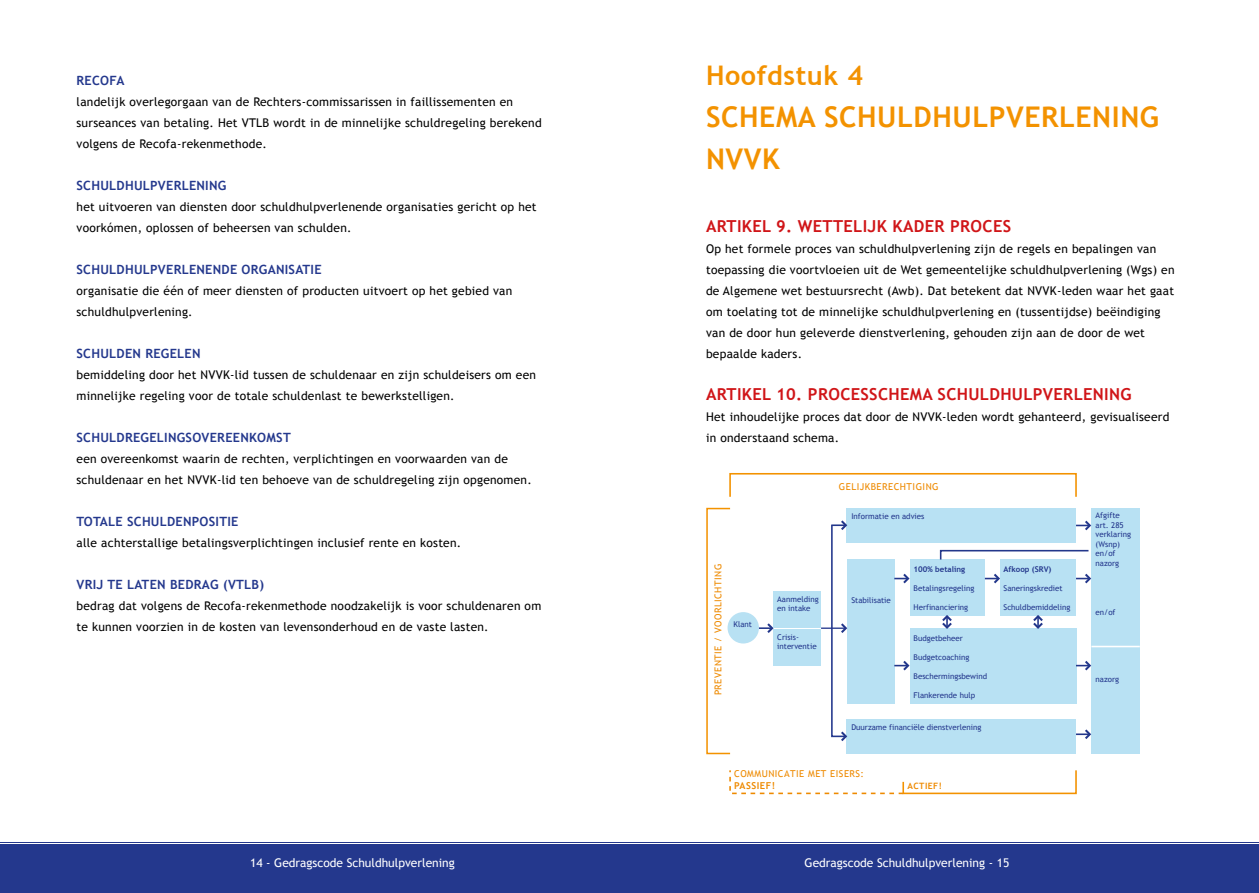
<style>
.page{position:relative;width:1259px;height:893px;background:#fff}
.page>*{position:absolute;margin:0;border:0;box-sizing:border-box;transform-origin:0 0}
.t1{font:700 28.5px/42px "Trebuchet MS";letter-spacing:.02em;color:#f39200}
.t2{font:700 27px "Trebuchet MS";letter-spacing:.02em;color:#f39200}
.t3{font:700 16.5px "Trebuchet MS";letter-spacing:.02em;color:#d01518}
.t4{font:700 12.75px "Trebuchet MS";letter-spacing:.02em;color:#24388d}
.t5{font:12px/21px "Trebuchet MS";letter-spacing:.02em;color:#000}
.t6{font:12px "Trebuchet MS";color:#fff}
.t7{font:9.45px "Trebuchet MS";letter-spacing:.05em;color:#ee8a00}
.t8{font:700 9.45px "Trebuchet MS";letter-spacing:.05em;color:#ee8a00}
.t9{font:700 8.7px "Trebuchet MS";letter-spacing:.05em;color:#ee8a00}
.t10{font:7.95px/9.4px "Trebuchet MS";color:#24388d}
.t11{font:700 7.95px "Trebuchet MS";color:#24388d}
</style>
<div class="page">
<div style="left:0;top:844px;width:629px;height:49px;background:#24388d"></div>
<div style="left:629px;top:844px;width:630px;height:49px;background:#24388d"></div>
<hr style="left:0;top:842px;width:629px;height:1px;background:#24388d">
<hr style="left:629px;top:842px;width:630px;height:1px;background:#24388d">
<div style="left:706px;top:508px;width:25px;height:246px;border:2px solid #f39200"></div>
<div style="left:729px;top:473px;width:347px;height:25px;border:2px solid #f39200"></div>
<svg style="left:729px;top:770px;width:348px;height:25px"></svg>
<div style="left:847px;top:508px;width:229px;height:35px;background:#b8e1f3"></div>
<div style="left:847px;top:719px;width:229px;height:34px;background:#b8e1f3"></div>
<div style="left:847px;top:559px;width:47px;height:145px;background:#b8e1f3"></div>
<div style="left:1091px;top:508px;width:48px;height:245px;background:#b8e1f3"></div>
<div style="left:910px;top:628px;width:166px;height:18px;background:#b8e1f3"></div>
<div style="left:910px;top:647px;width:166px;height:19px;background:#b8e1f3"></div>
<div style="left:910px;top:666px;width:166px;height:19px;background:#b8e1f3"></div>
<div style="left:910px;top:559px;width:75px;height:18px;background:#b8e1f3"></div>
<div style="left:910px;top:578px;width:75px;height:18px;background:#b8e1f3"></div>
<div style="left:910px;top:597px;width:75px;height:19px;background:#b8e1f3"></div>
<div style="left:910px;top:686px;width:166px;height:18px;background:#b8e1f3"></div>
<div style="left:727px;top:612px;width:32px;height:31px;background:#b8e1f3;border-radius:50%"></div>
<svg style="left:759px;top:623px;width:14px;height:10px"></svg>
<div style="left:773px;top:591px;width:48px;height:36px;background:#b8e1f3"></div>
<div style="left:773px;top:629px;width:48px;height:36px;background:#b8e1f3"></div>
<hr style="left:821px;top:627px;width:24px;height:2px;background:#24388d">
<svg style="left:1076px;top:574px;width:15px;height:9px"></svg>
<svg style="left:894px;top:574px;width:15px;height:9px"></svg>
<svg style="left:894px;top:661px;width:15px;height:9px"></svg>
<svg style="left:985px;top:574px;width:15px;height:9px"></svg>
<svg style="left:1076px;top:521px;width:15px;height:9px"></svg>
<hr style="left:1091px;top:646px;width:48px;height:1px;background:#fff">
<svg style="left:1076px;top:661px;width:15px;height:9px"></svg>
<svg style="left:1076px;top:729px;width:15px;height:10px"></svg>
<div style="left:1000px;top:559px;width:76px;height:18px;background:#b8e1f3"></div>
<div style="left:1000px;top:578px;width:76px;height:18px;background:#b8e1f3"></div>
<div style="left:1000px;top:597px;width:76px;height:19px;background:#b8e1f3"></div>
<svg style="left:942px;top:615px;width:10px;height:14px"></svg>
<svg style="left:1033px;top:615px;width:10px;height:14px"></svg>
<svg style="left:939px;top:549px;width:150px;height:11px"></svg>
<svg style="left:830px;top:520px;width:17px;height:221px"></svg>
<p class="t4" style="left:77px;top:72px;width:49px">RECOFA</p>
<p class="t5" style="left:77px;top:91px;width:467px">landelijk overlegorgaan van de Rechters-commissarissen in faillissementen en surseances van betaling. Het VTLB wordt in de minnelijke schuldregeling berekend volgens de Recofa-rekenmethode.</p>
<p class="t4" style="left:77px;top:177px;width:151px">SCHULDHULPVERLENING</p>
<p class="t5" style="left:77px;top:196px;width:462px">het uitvoeren van diensten door schuldhulpverlenende organisaties gericht op het voorkómen, oplossen of beheersen van schulden.</p>
<p class="t4" style="left:77px;top:261px;width:246px">SCHULDHULPVERLENENDE ORGANISATIE</p>
<p class="t5" style="left:77px;top:280px;width:437px">organisatie die één of meer diensten of producten uitvoert op het gebied van schuldhulpverlening.</p>
<p class="t4" style="left:77px;top:345px;width:126px">SCHULDEN REGELEN</p>
<p class="t5" style="left:77px;top:364px;width:461px">bemiddeling door het NVVK-lid tussen de schuldenaar en zijn schuldeisers om een minnelijke regeling voor de totale schuldenlast te bewerkstelligen.</p>
<p class="t4" style="left:77px;top:429px;width:216px">SCHULDREGELINGSOVEREENKOMST</p>
<p class="t5" style="left:77px;top:448px;width:457px">een overeenkomst waarin de rechten, verplichtingen en voorwaarden van de schuldenaar en het NVVK-lid ten behoeve van de schuldregeling zijn opgenomen.</p>
<p class="t4" style="left:77px;top:513px;width:163px">TOTALE SCHULDENPOSITIE</p>
<p class="t5" style="left:77px;top:532px;width:386px">alle achterstallige betalingsverplichtingen inclusief rente en kosten.</p>
<p class="t4" style="left:77px;top:576px;width:189px">VRIJ TE LATEN BEDRAG (VTLB)</p>
<p class="t5" style="left:77px;top:595px;width:466px">bedrag dat volgens de Recofa-rekenmethode noodzakelijk is voor schuldenaren om te kunnen voorzien in de kosten van levensonderhoud en de vaste lasten.</p>
<h2 class="t2" style="left:706px;top:58px;width:159px">Hoofdstuk 4</h2>
<h1 class="t1" style="left:706px;top:96px;width:454px">SCHEMA SCHULDHULPVERLENING<br>NVVK</h1>
<h3 class="t3" style="left:706px;top:216px;width:307px">ARTIKEL 9. WETTELIJK KADER PROCES</h3>
<p class="t5" style="left:706px;top:238px;width:470px">Op het formele proces van schuldhulpverlening zijn de regels en bepalingen van toepassing die voortvloeien uit de Wet gemeentelijke schuldhulpverlening (Wgs) en de Algemene wet bestuursrecht (Awb). Dat betekent dat NVVK-leden waar het gaat om toelating tot de minnelijke schuldhulpverlening en (tussentijdse) beëindiging van de door hun geleverde dienstverlening, gehouden zijn aan de door de wet bepaalde kaders.</p>
<h3 class="t3" style="left:706px;top:384px;width:427px">ARTIKEL 10. PROCESSCHEMA SCHULDHULPVERLENING</h3>
<p class="t5" style="left:706px;top:406px;width:465px">Het inhoudelijke proces dat door de NVVK-leden wordt gehanteerd, gevisualiseerd in onderstaand schema.</p>
<p class="t7" style="left:839px;top:481px;width:101px">GELIJKBERECHTIGING</p>
<p class="t10" style="left:851px;top:511px;width:74px">Informatie en advies</p>
<p class="t7" style="left:712px;top:695px;width:133px;rotate:-90deg">PREVENTIE / VOORLICHTING</p>
<p class="t10" style="left:733px;top:619px;width:20px">Klant</p>
<p class="t10" style="left:777px;top:594px;width:43px">Aanmelding en intake</p>
<p class="t10" style="left:777px;top:632px;width:41px">Crisis&shy;interventie</p>
<p class="t10" style="left:851px;top:595px;width:41px">Stabilisatie</p>
<p class="t11" style="left:913px;top:564px;width:53px">100% betaling</p>
<p class="t10" style="left:913px;top:583px;width:62px">Betalingsregeling</p>
<p class="t10" style="left:913px;top:602px;width:56px">Herfinanciering</p>
<p class="t10" style="left:913px;top:633px;width:51px">Budgetbeheer</p>
<p class="t10" style="left:913px;top:652px;width:57px">Budgetcoaching</p>
<p class="t10" style="left:913px;top:671px;width:75px">Beschermingsbewind</p>
<p class="t10" style="left:913px;top:690px;width:63px">Flankerende hulp</p>
<p class="t10" style="left:851px;top:722px;width:131px">Duurzame financiële dienstverlening</p>
<p class="t7" style="left:734px;top:768px;width:131px">COMMUNICATIE MET EISERS:</p>
<p class="t8" style="left:734px;top:779px;width:43px">PASSIEF!</p>
<p class="t9" style="left:907px;top:780px;width:36px">ACTIEF!</p>
<p class="t11" style="left:1003px;top:564px;width:49px">Afkoop (SRV)</p>
<p class="t10" style="left:1003px;top:583px;width:61px">Saneringskrediet</p>
<p class="t10" style="left:1003px;top:602px;width:68px">Schuldbemiddeling</p>
<p class="t10" style="left:1095px;top:511px;width:37px">Afgifte art. 285 verklaring (Wsnp) en/of nazorg</p>
<p class="t10" style="left:1095px;top:608px;width:21px">en/of</p>
<p class="t10" style="left:1095px;top:675px;width:25px">nazorg</p>
<p class="t6" style="left:250px;top:855px;width:206px">14 - Gedragscode Schuldhulpverlening</p>
<p class="t6" style="left:804px;top:855px;width:206px">Gedragscode Schuldhulpverlening - 15</p>
</div>
